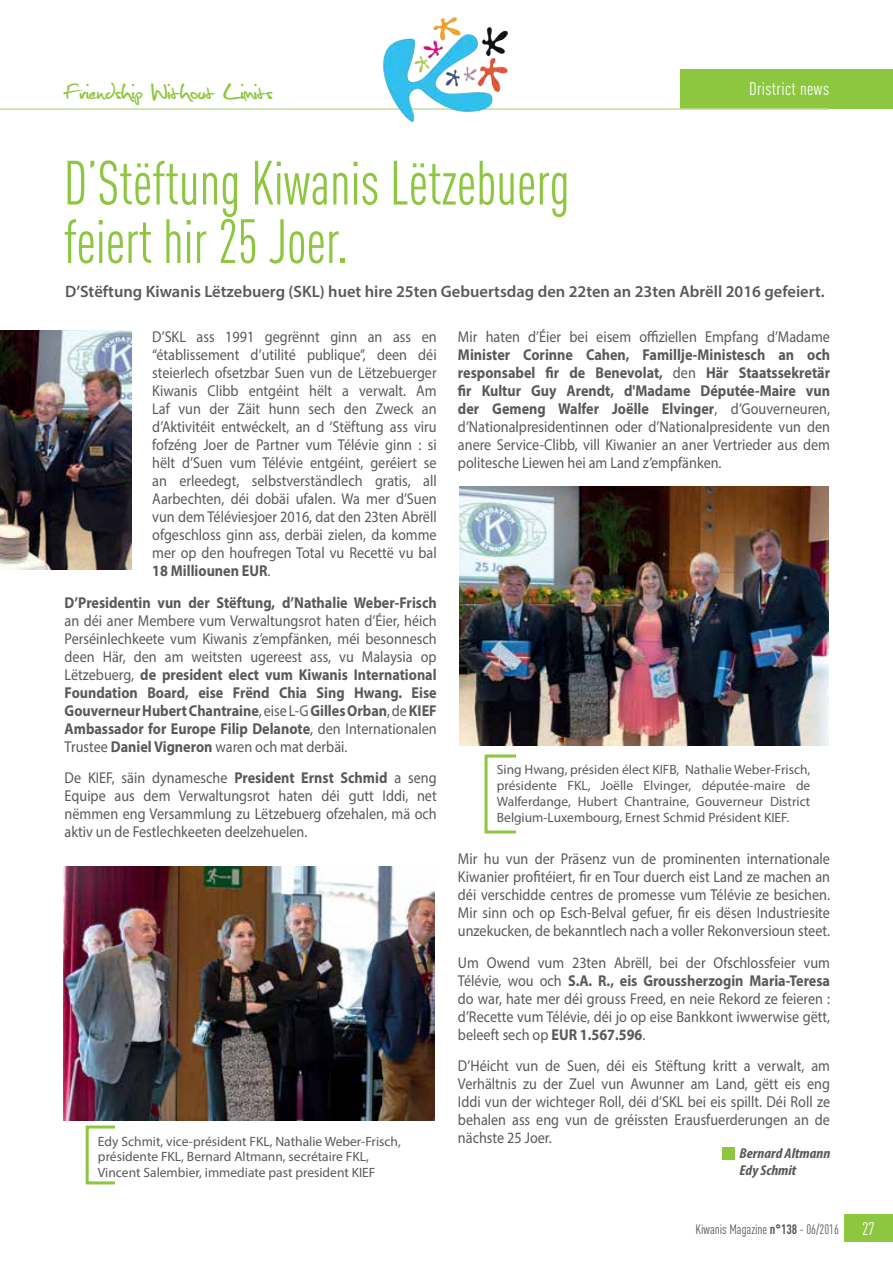
<style>
.page{position:relative;width:893px;height:1263px;background:#fff}
.page>*{position:absolute;margin:0;border:0;box-sizing:border-box;transform-origin:0 0}
.t1{font:61.5px/58.5px "DIN Cond";color:#8dc63f;scale:.9 1}
.t2{font:29.1px "Christopherhand";color:#8dc63f;scale:1.04 1}
.t3{font:18px "DIN Cond";letter-spacing:.02em;color:#fff}
.t4{font:600 16.5px "Myriad Pro";color:#58595b}
.t5{font:15.75px/18px "Myriad Pro";color:#58595b;text-align:justify;scale:.9 1}
.t6{font:700 15.75px "Myriad Pro";color:#58595b;scale:.9 1}
.t7{font:italic 700 condensed 14.25px/17.2px "Myriad Pro";color:#58595b;scale:1.1 1}
.t8{font:13.5px/15.8px "Myriad Pro";color:#58595b;text-align:justify}
.t9{font:13.5px "DIN Cond";color:#58595b}
.s1{font-weight:700}
</style>
<div class="page">
<div style="left:679px;top:69px;width:214px;height:39px;background:#8dc63f"></div>
<hr style="left:0;top:108px;width:829px;height:2px;background:#c4df9b">
<div style="left:844px;top:1214px;width:49px;height:28px;background:#8dc63f"></div>
<img style="left:382px;top:17px;width:128px;height:106px">
<img style="left:0;top:330px;width:131px;height:240px">
<div style="left:722px;top:1147px;width:13px;height:12px;background:#8dc63f"></div>
<img style="left:459px;top:487px;width:370px;height:259px">
<div style="left:485px;top:754px;width:127px;height:79px;background:#fff;border:3px solid #8dc63f"></div>
<div style="left:516px;top:754px;width:349px;height:85px;background:#fff"></div>
<img style="left:64px;top:867px;width:370px;height:253px">
<div style="left:86px;top:1125px;width:119px;height:59px;background:#fff;border:3px solid #8dc63f"></div>
<div style="left:116px;top:1125px;width:278px;height:63px;background:#fff"></div>
<h2 class="t2" style="left:63px;top:80px;width:203px">Friendship Without Limits</h2>
<h1 class="t1" style="left:64px;top:153px;width:564px">D’Stëftung Kiwanis Lëtzebuerg feiert hir 25 Joer.</h1>
<p class="t3" style="left:749px;top:78px;width:82px">Dristrict news</p>
<p class="t4" style="left:65px;top:281px;width:761px">D’Stëftung Kiwanis Lëtzebuerg (SKL) huet hire 25ten Gebuertsdag den 22ten an 23ten Abrëll 2016 gefeiert.</p>
<p class="t5" style="left:152px;top:328px;width:318px">D’SKL ass 1991 gegrënnt ginn an ass en “établissement d’utilité publique”, deen déi steierlech ofsetzbar Suen vun de Lëtzebuerger Kiwanis Clibb entgéint hëlt a verwalt. Am Laf vun der Zäit hunn sech den Zweck an d’Aktivitéit entwéckelt, an d ‘Stëftung ass viru fofzéng Joer de Partner vum Télévie ginn : si hëlt d’Suen vum Télévie entgéint, geréiert se an erleedegt, selbstverständlech gratis, all Aarbechten, déi dobäi ufalen. Wa mer d’Suen vun dem Téléviesjoer 2016, dat den 23ten Abrëll ofgeschloss ginn ass, derbäi zielen, da komme mer op den houfregen Total vu Recettë vu bal <span class="s1">18 Milliounen EUR</span>.</p>
<p class="t6" style="left:65px;top:592px;width:415px">D’Presidentin vun der Stëftung, d’Nathalie Weber-Frisch</p>
<p class="t5" style="left:65px;top:611px;width:415px">an déi aner Membere vum Verwaltungsrot haten d’Éier, héich Perséinlechkeete vum Kiwanis z’empfänken, méi besonnesch deen Här, den am weitsten ugereest ass, vu Malaysia op Lëtzebuerg, <span class="s1">de president elect vum Kiwanis International Foundation Board, eise Frënd Chia Sing Hwang. Eise Gouverneur Hubert Chantraine</span>, eise L-G <span class="s1">Gilles Orban</span>, de <span class="s1">KIEF Ambassador for Europe Filip Delanote</span>, den Internationalen Trustee <span class="s1">Daniel Vigneron</span> waren och mat derbäi.</p>
<p class="t5" style="left:65px;top:769px;width:415px">De KIEF, säin dynamesche <span class="s1">President Ernst Schmid</span> a seng Equipe aus dem Verwaltungsrot haten déi gutt Iddi, net nëmmen eng Versammlung zu Lëtzebuerg ofzehalen, mä och aktiv un de Festlechkeeten deelzehuelen.</p>
<p class="t8" style="left:98px;top:1133px;width:304px;text-align:left">Edy Schmit, vice-président FKL, Nathalie Weber-Frisch, présidente FKL, Bernard Altmann, secrétaire FKL,<br>Vincent Salembier, immediate past president KIEF</p>
<p class="t5" style="left:458px;top:328px;width:415px">Mir haten d’Éier bei eisem offiziellen Empfang d’Madame</p>
<p class="t5" style="left:458px;top:346px;width:415px"><span class="s1">Minister Corinne Cahen, Famillje-Ministesch an och responsabel fir de Benevolat,</span> den <span class="s1">Här Staatssekretär fir Kultur Guy Arendt, d'Madame Députée-Maire vun der Gemeng Walfer Joëlle Elvinger</span>, d’Gouverneuren, d’Nationalpresidentinnen oder d’Nationalpresidente vun den anere Service-Clibb, vill Kiwanier an aner Vertrieder aus dem politesche Liewen hei am Land z’empfänken.</p>
<p class="t8" style="left:497px;top:762px;width:315px">Sing Hwang, présiden élect KIFB, Nathalie Weber-Frisch, présidente FKL, Joëlle Elvinger, députée-maire de Walferdange, Hubert Chantraine, Gouverneur District Belgium-Luxembourg, Ernest Schmid Président KIEF.</p>
<p class="t5" style="left:458px;top:850px;width:415px">Mir hu vun der Präsenz vun de prominenten internationale Kiwanier profitéiert, fir en Tour duerch eist Land ze machen an déi verschidde centres de promesse vum Télévie ze besichen.<br>Mir sinn och op Esch-Belval gefuer, fir eis dësen Industriesite unzekucken, de bekanntlech nach a voller Rekonversioun steet.</p>
<p class="t5" style="left:458px;top:953px;width:415px">Um Owend vum 23ten Abrëll, bei der Ofschlossfeier vum Télévie, wou och <span class="s1">S.A. R., eis Groussherzogin Maria-Teresa </span>do war, hate mer déi grouss Freed, en neie Rekord ze feieren : d’Recette vum Télévie, déi jo op eise Bankkont iwwerwise gëtt, beleeft sech op <span class="s1">EUR 1.567.596</span>.</p>
<p class="t5" style="left:458px;top:1057px;width:415px">D’Héicht vun de Suen, déi eis Stëftung kritt a verwalt, am Verhältnis zu der Zuel vun Awunner am Land, gëtt eis eng Iddi vun der wichteger Roll, déi d’SKL bei eis spillt. Déi Roll ze behalen ass eng vun de gréissten Erausfuerderungen an de nächste 25 Joer.</p>
<p class="t7" style="left:740px;top:1144px;width:84px">Bernard Altmann<br>Edy Schmit</p>
<p class="t9" style="left:696px;top:1221px;width:145px">Kiwanis Magazine <span class="s1">n°138</span> - 06/2016</p>
<p class="t3" style="left:862px;top:1218px;width:14px">27</p>
</div>
